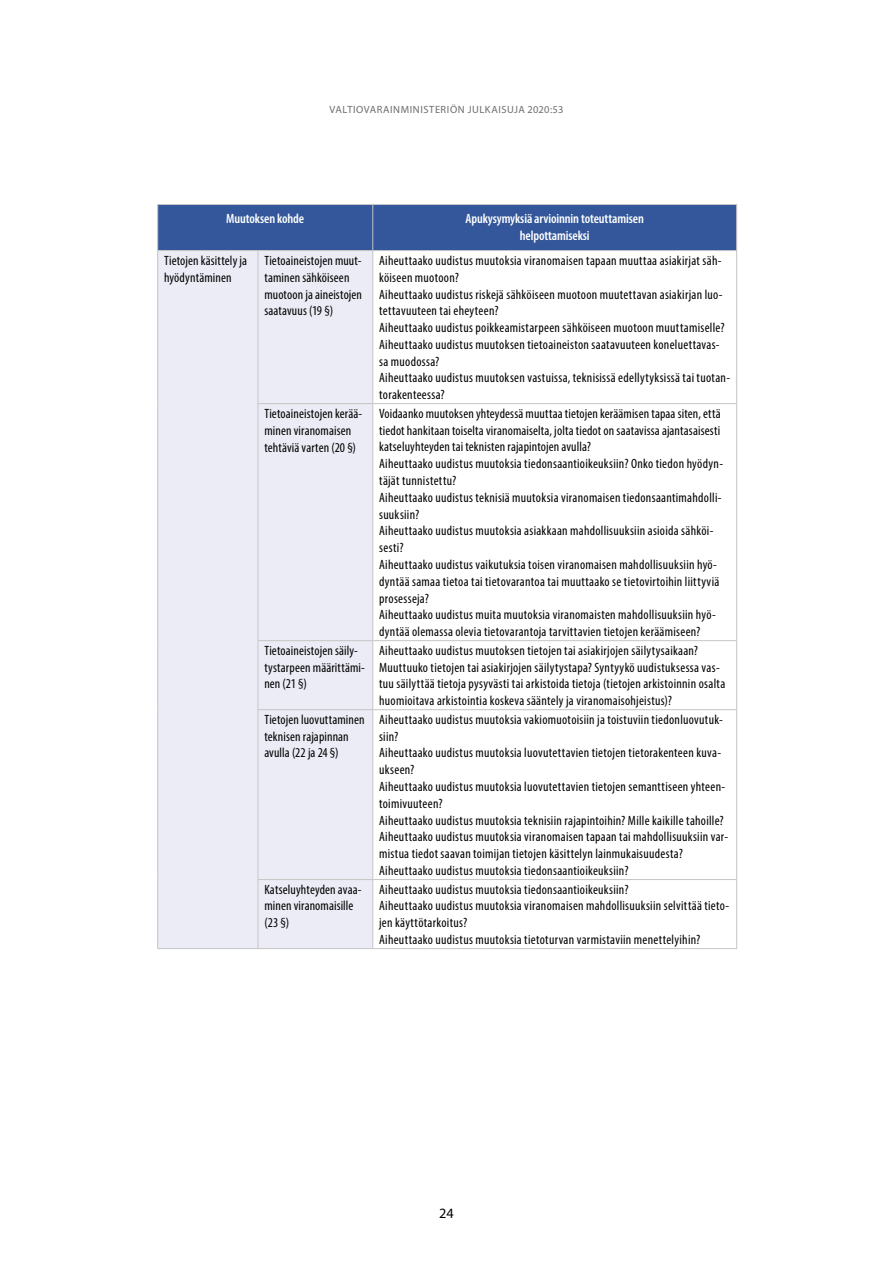
<style>
.page{position:relative;width:893px;height:1263px;background:#fff}
.page>*{position:absolute;margin:0;border:0;box-sizing:border-box;transform-origin:0 0}
.t1{font:14.25px "Myriad Pro";color:#000}
.Taulu_riviteksti_vas{font:condensed 13.5px/16.8px "Myriad Pro";letter-spacing:.02em;color:#000}
.Taulu_sarakeotsikko{font:600 condensed 13.5px "Myriad Pro";letter-spacing:-.01em;color:#fff}
.t2{font:10.5px "Myriad Pro";letter-spacing:.05em;color:#6e6e6d}
</style>
<div class="page">
<div style="left:158px;top:205px;width:578px;height:45px;background:#33579a"></div>
<div style="left:158px;top:251px;width:214px;height:697px;background:#ececf6"></div>
<hr style="left:372px;top:205px;width:1px;height:45px;background:#c5c5c6">
<hr style="left:258px;top:251px;width:1px;height:152px;background:#c5c5c6">
<hr style="left:372px;top:251px;width:1px;height:152px;background:#c5c5c6">
<hr style="left:258px;top:403px;width:115px;height:1px;background:#c5c5c6">
<hr style="left:258px;top:404px;width:1px;height:236px;background:#c5c5c6">
<hr style="left:373px;top:403px;width:364px;height:1px;background:#c5c5c6">
<hr style="left:372px;top:404px;width:1px;height:236px;background:#c5c5c6">
<hr style="left:258px;top:640px;width:115px;height:1px;background:#c5c5c6">
<hr style="left:258px;top:641px;width:1px;height:68px;background:#c5c5c6">
<hr style="left:373px;top:640px;width:364px;height:1px;background:#c5c5c6">
<hr style="left:372px;top:641px;width:1px;height:68px;background:#c5c5c6">
<hr style="left:258px;top:709px;width:115px;height:1px;background:#c5c5c6">
<hr style="left:258px;top:710px;width:1px;height:169px;background:#c5c5c6">
<hr style="left:373px;top:709px;width:364px;height:1px;background:#c5c5c6">
<hr style="left:372px;top:710px;width:1px;height:169px;background:#c5c5c6">
<hr style="left:258px;top:879px;width:115px;height:1px;background:#c5c5c6">
<hr style="left:258px;top:880px;width:1px;height:68px;background:#c5c5c6">
<hr style="left:373px;top:879px;width:364px;height:1px;background:#c5c5c6">
<hr style="left:372px;top:880px;width:1px;height:68px;background:#c5c5c6">
<hr style="left:157px;top:948px;width:101px;height:1px;background:#c5c5c6">
<hr style="left:258px;top:948px;width:115px;height:1px;background:#c5c5c6">
<hr style="left:373px;top:948px;width:364px;height:1px;background:#c5c5c6">
<hr style="left:157px;top:251px;width:1px;height:153px;background:#c5c5c6">
<hr style="left:736px;top:251px;width:1px;height:152px;background:#c5c5c6">
<hr style="left:157px;top:404px;width:1px;height:237px;background:#c5c5c6">
<hr style="left:736px;top:404px;width:1px;height:236px;background:#c5c5c6">
<hr style="left:157px;top:641px;width:1px;height:69px;background:#c5c5c6">
<hr style="left:736px;top:641px;width:1px;height:68px;background:#c5c5c6">
<hr style="left:157px;top:710px;width:1px;height:169px;background:#c5c5c6">
<hr style="left:736px;top:710px;width:1px;height:169px;background:#c5c5c6">
<hr style="left:157px;top:879px;width:1px;height:69px;background:#c5c5c6">
<hr style="left:736px;top:880px;width:1px;height:68px;background:#c5c5c6">
<hr style="left:157px;top:204px;width:101px;height:1px;background:#c5c5c6">
<hr style="left:157px;top:205px;width:1px;height:45px;background:#c5c5c6">
<hr style="left:258px;top:204px;width:115px;height:1px;background:#c5c5c6">
<hr style="left:373px;top:204px;width:364px;height:1px;background:#c5c5c6">
<hr style="left:736px;top:205px;width:1px;height:45px;background:#c5c5c6">
<hr style="left:157px;top:250px;width:101px;height:1px;background:#c5c5c6">
<hr style="left:258px;top:250px;width:115px;height:1px;background:#c5c5c6">
<hr style="left:373px;top:250px;width:364px;height:1px;background:#c5c5c6">
<p class="t2" style="left:330px;top:103px;width:235px">VALTIOVARAINMINISTERIÖN JULKAISUJA 2020:53</p>
<p class="Taulu_sarakeotsikko" style="left:226px;top:210px;width:79px">Muutoksen kohde</p>
<p class="Taulu_sarakeotsikko" style="left:466px;top:210px;width:180px">Apukysymyksiä arvioinnin toteuttamisen</p>
<p class="Taulu_sarakeotsikko" style="left:520px;top:227px;width:72px">helpottamiseksi</p>
<p class="Taulu_riviteksti_vas" style="left:164px;top:252px;width:84px">Tietojen käsittely ja hyödyntäminen</p>
<p class="Taulu_riviteksti_vas" style="left:264px;top:252px;width:99px">Tietoaineistojen muut&shy;taminen sähköiseen muotoon ja aineistojen saatavuus (19 §)</p>
<p class="Taulu_riviteksti_vas" style="left:379px;top:252px;width:344px">Aiheuttaako uudistus muutoksia viranomaisen tapaan muuttaa asiakirjat säh&shy;köiseen muotoon?</p>
<p class="Taulu_riviteksti_vas" style="left:379px;top:285px;width:345px">Aiheuttaako uudistus riskejä sähköiseen muotoon muutettavan asiakirjan luo&shy;tettavuuteen tai eheyteen?</p>
<p class="Taulu_riviteksti_vas" style="left:379px;top:319px;width:347px">Aiheuttaako uudistus poikkeamistarpeen sähköiseen muotoon muuttamiselle?</p>
<p class="Taulu_riviteksti_vas" style="left:379px;top:336px;width:342px">Aiheuttaako uudistus muutoksen tietoaineiston saatavuuteen koneluettavas&shy;sa muodossa?</p>
<p class="Taulu_riviteksti_vas" style="left:379px;top:369px;width:352px">Aiheuttaako uudistus muutoksen vastuissa, teknisissä edellytyksissä tai tuotan&shy;torakenteessa?</p>
<p class="Taulu_riviteksti_vas" style="left:264px;top:405px;width:99px">Tietoaineistojen kerää&shy;minen viranomaisen tehtäviä varten (20 §)</p>
<p class="Taulu_riviteksti_vas" style="left:379px;top:405px;width:343px;text-align:justify">Voidaanko muutoksen yhteydessä muuttaa tietojen keräämisen tapaa siten, että tiedot hankitaan toiselta viranomaiselta, jolta tiedot on saatavissa ajantasaisesti katseluyhteyden tai teknisten rajapintojen avulla?</p>
<p class="Taulu_riviteksti_vas" style="left:379px;top:455px;width:345px">Aiheuttaako uudistus muutoksia tiedonsaantioikeuksiin? Onko tiedon hyödyn&shy;täjät tunnistettu?</p>
<p class="Taulu_riviteksti_vas" style="left:379px;top:489px;width:344px">Aiheuttaako uudistus teknisiä muutoksia viranomaisen tiedonsaantimahdolli&shy;suuksiin?</p>
<p class="Taulu_riviteksti_vas" style="left:379px;top:522px;width:336px">Aiheuttaako uudistus muutoksia asiakkaan mahdollisuuksiin asioida sähköi&shy;sesti?</p>
<p class="Taulu_riviteksti_vas" style="left:379px;top:556px;width:342px">Aiheuttaako uudistus vaikutuksia toisen viranomaisen mahdollisuuksiin hyö&shy;dyntää samaa tietoa tai tietovarantoa tai muuttaako se tietovirtoihin liittyviä prosesseja?</p>
<p class="Taulu_riviteksti_vas" style="left:379px;top:606px;width:338px">Aiheuttaako uudistus muita muutoksia viranomaisten mahdollisuuksiin hyö&shy;dyntää olemassa olevia tietovarantoja tarvittavien tietojen keräämiseen?</p>
<p class="Taulu_riviteksti_vas" style="left:264px;top:642px;width:102px">Tietoaineistojen säily&shy;tystarpeen määrittämi&shy;nen (21 §)</p>
<p class="Taulu_riviteksti_vas" style="left:379px;top:642px;width:320px">Aiheuttaako uudistus muutoksen tietojen tai asiakirjojen säilytysaikaan?</p>
<p class="Taulu_riviteksti_vas" style="left:379px;top:659px;width:348px">Muuttuuko tietojen tai asiakirjojen säilytystapa? Syntyykö uudistuksessa vas&shy;tuu säilyttää tietoja pysyvästi tai arkistoida tietoja (tietojen arkistoinnin osalta huomioitava arkistointia koskeva sääntely ja viranomaisohjeistus)?</p>
<p class="Taulu_riviteksti_vas" style="left:264px;top:711px;width:102px">Tietojen luovuttaminen teknisen rajapinnan avulla (22 ja 24 §)</p>
<p class="Taulu_riviteksti_vas" style="left:379px;top:711px;width:345px">Aiheuttaako uudistus muutoksia vakiomuotoisiin ja toistuviin tiedonluovutuk&shy;siin?</p>
<p class="Taulu_riviteksti_vas" style="left:379px;top:744px;width:344px">Aiheuttaako uudistus muutoksia luovutettavien tietojen tietorakenteen kuva&shy;ukseen?</p>
<p class="Taulu_riviteksti_vas" style="left:379px;top:778px;width:348px">Aiheuttaako uudistus muutoksia luovutettavien tietojen semanttiseen yhteen&shy;toimivuuteen?</p>
<p class="Taulu_riviteksti_vas" style="left:379px;top:812px;width:346px">Aiheuttaako uudistus muutoksia teknisiin rajapintoihin? Mille kaikille tahoille?</p>
<p class="Taulu_riviteksti_vas" style="left:379px;top:828px;width:350px">Aiheuttaako uudistus muutoksia viranomaisen tapaan tai mahdollisuuksiin var&shy;mistua tiedot saavan toimijan tietojen käsittelyn lainmukaisuudesta?</p>
<p class="Taulu_riviteksti_vas" style="left:379px;top:862px;width:251px">Aiheuttaako uudistus muutoksia tiedonsaantioikeuksiin?</p>
<p class="Taulu_riviteksti_vas" style="left:264px;top:881px;width:99px">Katseluyhteyden avaa&shy;minen viranomaisille (23 §)</p>
<p class="Taulu_riviteksti_vas" style="left:379px;top:881px;width:251px">Aiheuttaako uudistus muutoksia tiedonsaantioikeuksiin?</p>
<p class="Taulu_riviteksti_vas" style="left:379px;top:897px;width:352px">Aiheuttaako uudistus muutoksia viranomaisen mahdollisuuksiin selvittää tieto&shy;jen käyttötarkoitus?</p>
<p class="Taulu_riviteksti_vas" style="left:379px;top:931px;width:323px">Aiheuttaako uudistus muutoksia tietoturvan varmistaviin menettelyihin?</p>
<p class="t1" style="left:439px;top:1204px;width:16px">24</p>
</div>
